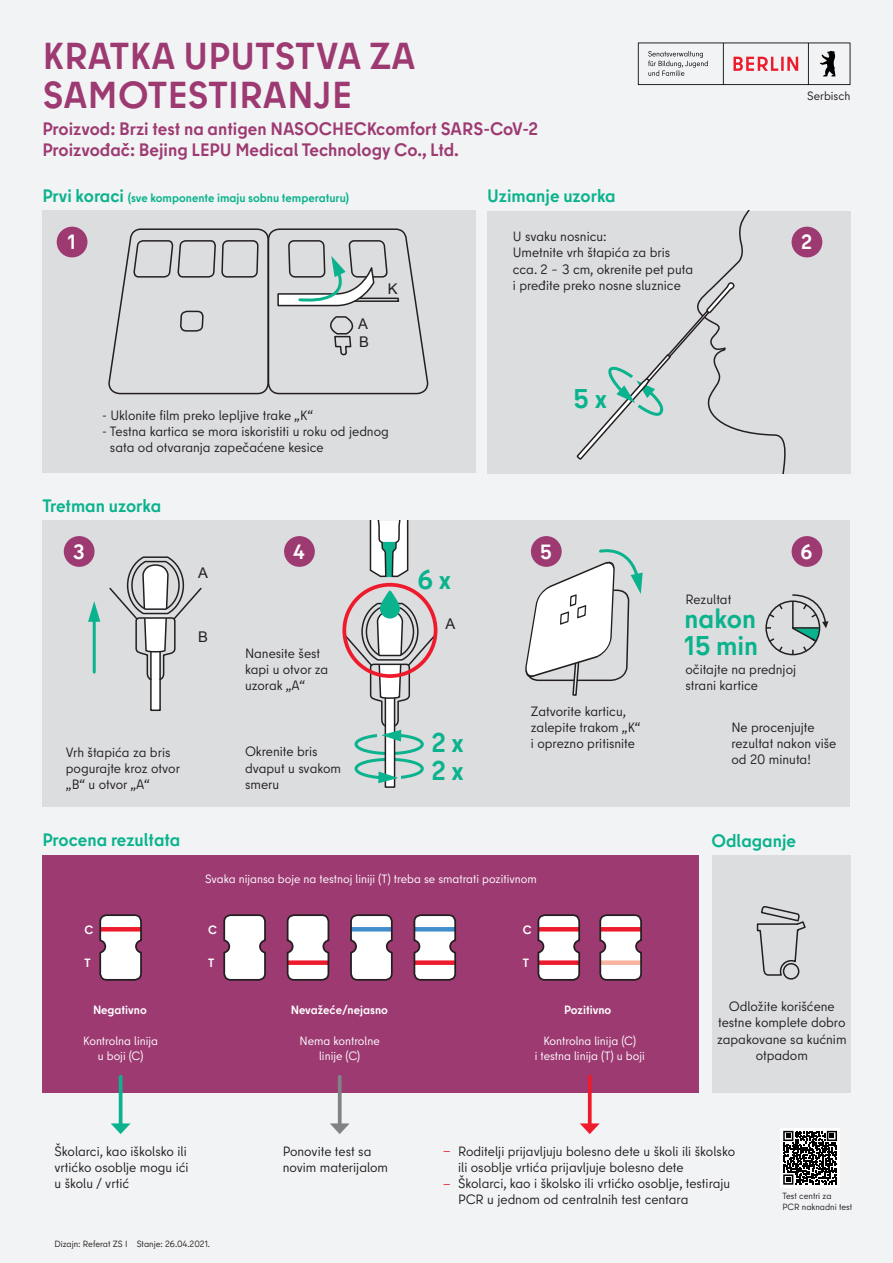
<style>
.page{position:relative;width:893px;height:1263px;background:#f2f3f4}
.page>*{position:absolute;margin:0;border:0;box-sizing:border-box;transform-origin:0 0}
.t1{font:700 37.5px/39px "Berlin Type";letter-spacing:.01em;color:#9d3a72}
.t2{font:700 27px/27.6px "Berlin Type";color:#0ab38d}
.t3{font:700 20.55px "Berlin Type";color:#fff}
.t4{font:700 18px/21.6px "Berlin Type";color:#9d3a72}
.t5{font:700 18px "Berlin Type";color:#0ab38d}
.t6{font:14.7px "Arial";color:#231f20}
.t7{font:13.5px/16.2px "Berlin Type";color:#231f20}
.t8{font:12px/14.4px "Berlin Type";color:#fff;text-align:center}
.t9{font:700 12px "Berlin Type";color:#0ab38d}
.t10{font:700 12px "Berlin Type";color:#fff}
.t11{font:12px "Berlin Type";color:#231f20}
.t12{font:9px/10.8px "Berlin Type";color:#231f20}
.s1{font-size:18px}
.s2{font-weight:700;font-size:9px;color:#ee1b2d}
</style>
<div class="page">
<svg style="left:638px;top:43px;width:212px;height:42px"></svg>
<div style="left:487px;top:211px;width:363px;height:262px;background:#dcdddf"></div>
<svg style="left:576px;top:211px;width:247px;height:262px"></svg>
<div style="left:43px;top:210px;width:433px;height:262px;background:#dcdddf"></div>
<div style="left:43px;top:520px;width:807px;height:287px;background:#dcdddf"></div>
<div style="left:385px;top:697px;width:10px;height:90px;background:#fff"></div>
<div style="left:385px;top:696px;width:10px;height:92px;border:2px solid #231f20"></div>
<svg style="left:342px;top:520px;width:95px;height:263px"></svg>
<div style="left:381px;top:592px;width:18px;height:25px;background:#0ab38d;border-radius:9px"></div>
<div style="left:380px;top:590px;width:20px;height:28px;border:3px solid #0ab38d;border-radius:9px"></div>
<div style="left:43px;top:855px;width:656px;height:238px;background:#9d3a72"></div>
<div style="left:711px;top:855px;width:139px;height:238px;background:#dcdddf"></div>
<div style="left:57px;top:227px;width:30px;height:30px;background:#9d3a72;border-radius:50%"></div>
<div style="left:64px;top:536px;width:31px;height:31px;background:#9d3a72;border-radius:50%"></div>
<div style="left:284px;top:536px;width:31px;height:31px;background:#9d3a72;border-radius:50%"></div>
<div style="left:531px;top:536px;width:31px;height:31px;background:#9d3a72;border-radius:50%"></div>
<div style="left:792px;top:227px;width:30px;height:30px;background:#9d3a72;border-radius:50%"></div>
<svg style="left:756px;top:906px;width:50px;height:70px"></svg>
<div style="left:783px;top:963px;width:16px;height:17px;border:2px solid #231f20;border-radius:50%"></div>
<div style="left:780px;top:1128px;width:60px;height:59px;background:#fff"></div>
<svg style="left:783px;top:1131px;width:54px;height:54px"></svg>
<svg style="left:588px;top:1077px;width:4px;height:46px"></svg>
<svg style="left:580px;top:1123px;width:20px;height:11px"></svg>
<svg style="left:338px;top:1077px;width:4px;height:46px"></svg>
<svg style="left:330px;top:1123px;width:20px;height:11px"></svg>
<svg style="left:119px;top:1077px;width:4px;height:46px"></svg>
<svg style="left:111px;top:1123px;width:20px;height:11px"></svg>
<svg style="left:108px;top:228px;width:321px;height:167px"></svg>
<svg style="left:109px;top:556px;width:93px;height:155px"></svg>
<hr style="left:93px;top:618px;width:3px;height:54px;background:#0ab38d">
<svg style="left:88px;top:601px;width:12px;height:21px"></svg>
<div style="left:792px;top:536px;width:30px;height:31px;background:#9d3a72;border-radius:50%"></div>
<div style="left:765px;top:600px;width:55px;height:55px;border:2px solid #231f20;border-radius:50%"></div>
<svg style="left:768px;top:637px;width:16px;height:15px"></svg>
<svg style="left:768px;top:603px;width:16px;height:16px"></svg>
<svg style="left:791px;top:594px;width:37px;height:60px"></svg>
<svg style="left:525px;top:544px;width:118px;height:152px"></svg>
<svg style="left:99px;top:914px;width:43px;height:67px;background:#dbc7cc"></svg>
<svg style="left:350px;top:914px;width:43px;height:67px;background:#d1ced6"></svg>
<svg style="left:413px;top:914px;width:44px;height:67px;background:#cebdc7"></svg>
<svg style="left:223px;top:914px;width:43px;height:67px;background:#dcd5d9"></svg>
<svg style="left:286px;top:914px;width:44px;height:67px;background:#dac4ca"></svg>
<svg style="left:537px;top:914px;width:44px;height:67px;background:#d9b6bd"></svg>
<svg style="left:599px;top:914px;width:43px;height:67px;background:#dbc3c6"></svg>
<h1 class="t1" style="left:43px;top:36px;width:374px">KRATKA UPUTSTVA ZA<br>SAMOTESTIRANJE</h1>
<h3 class="t4" style="left:43px;top:118px;width:497px">Proizvod: Brzi test na antigen NASOCHECKcomfort SARS-CoV-2<br>Proizvođač: Bejing LEPU Medical Technology Co., Ltd.</h3>
<p class="t9" style="left:43px;top:190px;width:308px"><span class="s1">Prvi koraci</span> (sve komponente imaju sobnu temperaturu)</p>
<h3 class="t5" style="left:487px;top:184px;width:130px">Uzimanje uzorka</h3>
<h3 class="t3" style="left:68px;top:229px;width:9px">1</h3>
<p class="t6" style="left:358px;top:314px;width:11px">A</p>
<p class="t6" style="left:359px;top:332px;width:11px">B</p>
<p class="t6" style="left:388px;top:279px;width:11px">K</p>
<p class="t7" style="left:102px;top:407px;width:213px">- Uklonite film preko lepljive trake „K“</p>
<p class="t7" style="left:110px;top:423px;width:280px;text-indent:-8px">- Testna kartica se mora iskoristiti u roku od jednog sata od otvaranja zapečaćene kesice</p>
<h3 class="t5" style="left:43px;top:494px;width:120px">Tretman uzorka</h3>
<p class="t7" style="left:513px;top:228px;width:182px">U svaku nosnicu:<br>Umetnite vrh štapića za bris cca. 2 – 3 cm, okrenite pet puta i pređite preko nosne sluznice</p>
<h2 class="t2" style="left:574px;top:385px;width:35px">5 x</h2>
<h3 class="t3" style="left:73px;top:538px;width:13px">3</h3>
<h3 class="t3" style="left:293px;top:538px;width:13px">4</h3>
<h3 class="t3" style="left:540px;top:538px;width:13px">5</h3>
<p class="t6" style="left:198px;top:564px;width:11px">A</p>
<h2 class="t2" style="left:417px;top:566px;width:35px">6 x</h2>
<p class="t7" style="left:685px;top:591px;width:47px">Rezultat</p>
<p class="t11" style="left:807px;top:88px;width:45px">Serbisch</p>
<h3 class="t3" style="left:801px;top:229px;width:13px">2</h3>
<h3 class="t3" style="left:801px;top:538px;width:13px">6</h3>
<p class="t6" style="left:198px;top:627px;width:11px">B</p>
<p class="t7" style="left:66px;top:744px;width:116px">Vrh štapića za bris pogurajte kroz otvor „B“ u otvor „A“</p>
<p class="t7" style="left:245px;top:645px;width:85px">Nanesite šest kapi u otvor za uzorak „A“</p>
<p class="t7" style="left:245px;top:744px;width:98px">Okrenite bris dvaput u svakom smeru</p>
<p class="t6" style="left:445px;top:614px;width:11px">A</p>
<h2 class="t2" style="left:431px;top:729px;width:34px">2 x<br>2 x</h2>
<p class="t7" style="left:531px;top:703px;width:111px">Zatvorite karticu, zalepite trakom „K“ i oprezno pritisnite</p>
<h2 class="t2" style="left:685px;top:605px;width:75px;line-height:27px">nakon<br>15 min</h2>
<p class="t7" style="left:685px;top:661px;width:112px">očitajte na prednjoj strani kartice</p>
<p class="t7" style="left:731px;top:719px;width:107px">Ne procenjujte rezultat nakon više od 20 minuta!</p>
<h3 class="t5" style="left:43px;top:828px;width:139px">Procena rezultata</h3>
<h3 class="t5" style="left:711px;top:829px;width:86px">Odlaganje</h3>
<p class="t8" style="left:205px;top:871px;width:333px">Svaka nijansa boje na testnoj liniji (T) treba se smatrati pozitivnom</p>
<p class="t10" style="left:85px;top:922px;width:10px">C</p>
<p class="t10" style="left:208px;top:922px;width:10px">C</p>
<p class="t10" style="left:523px;top:922px;width:10px">C</p>
<p class="t10" style="left:85px;top:955px;width:8px">T</p>
<p class="t10" style="left:208px;top:955px;width:8px">T</p>
<p class="t10" style="left:523px;top:955px;width:8px">T</p>
<p class="t10" style="left:93px;top:1002px;width:55px">Negativno</p>
<p class="t8" style="left:83px;top:1034px;width:76px">Kontrolna linija u boji (C)</p>
<p class="t10" style="left:291px;top:1002px;width:99px">Nevažeće/nejasno</p>
<p class="t8" style="left:300px;top:1034px;width:82px">Nema kontrolne linije (C)</p>
<p class="t10" style="left:564px;top:1002px;width:49px">Pozitivno</p>
<p class="t8" style="left:535px;top:1034px;width:111px">Kontrolna linija (C)<br>i testna linija (T) u boji</p>
<p class="t7" style="left:717px;top:998px;width:131px;text-align:center">Odložite korišćene testne komplete dobro zapakovane sa kućnim otpadom</p>
<p class="t7" style="left:54px;top:1143px;width:136px">Školarci, kao iškolsko ili vrtićko osoblje mogu ići u školu / vrtić</p>
<p class="t7" style="left:283px;top:1143px;width:107px">Ponovite test sa novim materijalom</p>
<p class="t12" style="left:54px;top:1239px;width:157px">Dizajn: Referat ZS I Stanje: 26.04.2021.</p>
<p class="t7" style="left:458px;top:1143px;width:279px;text-indent:-15px"><span class="s2">—</span> Roditelji prijavljuju bolesno dete u školi ili školsko ili osoblje vrtića prijavljuje bolesno dete</p>
<p class="t7" style="left:458px;top:1175px;width:274px;text-indent:-15px"><span class="s2">—</span> Školarci, kao i školsko ili vrtićko osoblje, testiraju<br>PCR u jednom od centralnih test centara</p>
<p class="t12" style="left:782px;top:1190px;width:71px">Test centri za<br>PCR naknadni test</p>
</div>
